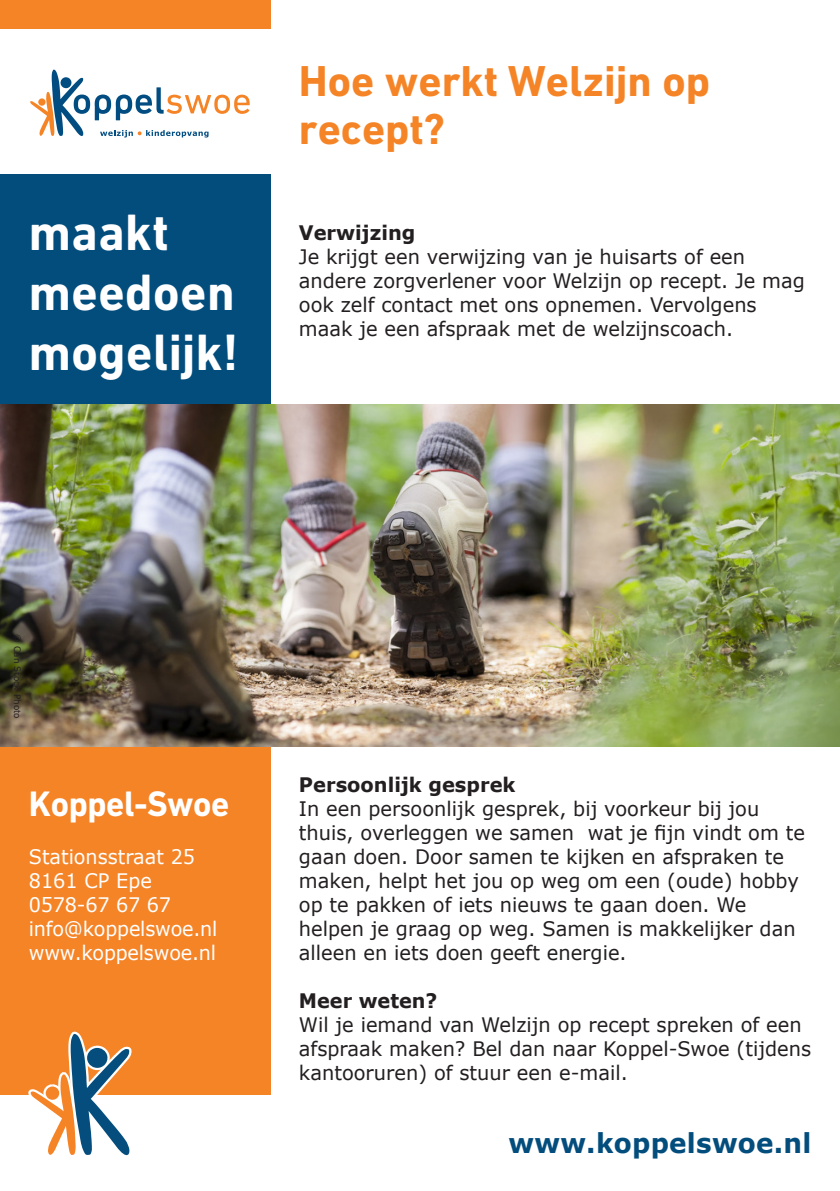
<style>
.page{position:relative;width:840px;height:1191px;background:#fff}
.page>*{position:absolute;margin:0;border:0;box-sizing:border-box;transform-origin:0 0}
.t1{font:700 52px/60px "DIN Next W1 G";letter-spacing:.01em;color:#fff;scale:.96 1}
.Body{font:700 44px/48px "DIN Next W1 G";color:#f58427}
.Body-2{font:700 36px "DIN Next W1 G";letter-spacing:-.01em;color:#fff;scale:.96 1}
.t2{font:700 27.2px "Verdana";letter-spacing:.01em;color:#034d7d;scale:.96 1}
.Body-3{font:20px/24px "Verdana";color:#231f20}
.Body-4{font:20px/24px "Verdana";letter-spacing:-.01em;color:#fff;scale:.96 1}
.Body-5{font:700 20px "Verdana";color:#231f20}
.Body-6{font:700 20px "Verdana";color:#231f20;scale:.96 1}
.Body-7{font:9px "Verdana";color:#231f20}
</style>
<div class="page">
<div style="left:0;top:174px;width:270px;height:231px;background:#034d7d"></div>
<div style="left:0;top:404px;width:270px;height:690px;background:#f58427"></div>
<div style="left:0;top:0;width:270px;height:28px;background:#f58427"></div>
<svg style="left:30px;top:70px;width:219px;height:67px"></svg>
<svg style="left:28px;top:1031px;width:104px;height:125px"></svg>
<img style="left:0;top:404px;width:839px;height:343px">
<p class="Body" style="left:299px;top:57px;width:412px">Hoe werkt Welzijn op recept?</p>
<p class="t1" style="left:29px;top:202px;width:220px">maakt meedoen mogelijk!</p>
<p class="Body-5" style="left:299px;top:219px;width:118px">Verwijzing</p>
<p class="Body-3" style="left:299px;top:245px;width:507px">Je krijgt een verwijzing van je huisarts of een andere zorgverlener voor Welzijn op recept. Je mag ook zelf contact met ons opnemen. Vervolgens maak je een afspraak met de welzijnscoach.</p>
<p class="Body-7" style="left:24px;top:634px;width:86px;rotate:90deg">© Can Stock Photo</p>
<p class="Body-2" style="left:29px;top:783px;width:210px">Koppel-Swoe</p>
<p class="Body-4" style="left:29px;top:845px;width:175px">Stationsstraat 25<br>8161 CP Epe</p>
<p class="Body-4" style="left:29px;top:893px;width:149px">0578-67 67 67</p>
<p class="Body-4" style="left:29px;top:917px;width:198px">info@koppelswoe.nl</p>
<p class="Body-4" style="left:29px;top:941px;width:196px">www.koppelswoe.nl</p>
<p class="Body-5" style="left:299px;top:771px;width:218px">Persoonlijk gesprek</p>
<p class="Body-3" style="left:299px;top:797px;width:507px">In een persoonlijk gesprek, bij voorkeur bij jou thuis, overleggen we samen wat je fijn vindt om te gaan doen. Door samen te kijken en afspraken te maken, helpt het jou op weg om een (oude) hobby op te pakken of iets nieuws te gaan doen. We helpen je graag op weg. Samen is makkelijker dan alleen en iets doen geeft energie.</p>
<p class="Body-6" style="left:299px;top:987px;width:146px">Meer weten?</p>
<p class="Body-3" style="left:299px;top:1013px;width:513px">Wil je iemand van Welzijn op recept spreken of een afspraak maken? Bel dan naar Koppel-Swoe (tijdens kantooruren) of stuur een e-mail.</p>
<p class="t2" style="left:508px;top:1123px;width:317px">www.koppelswoe.nl</p>
</div>
